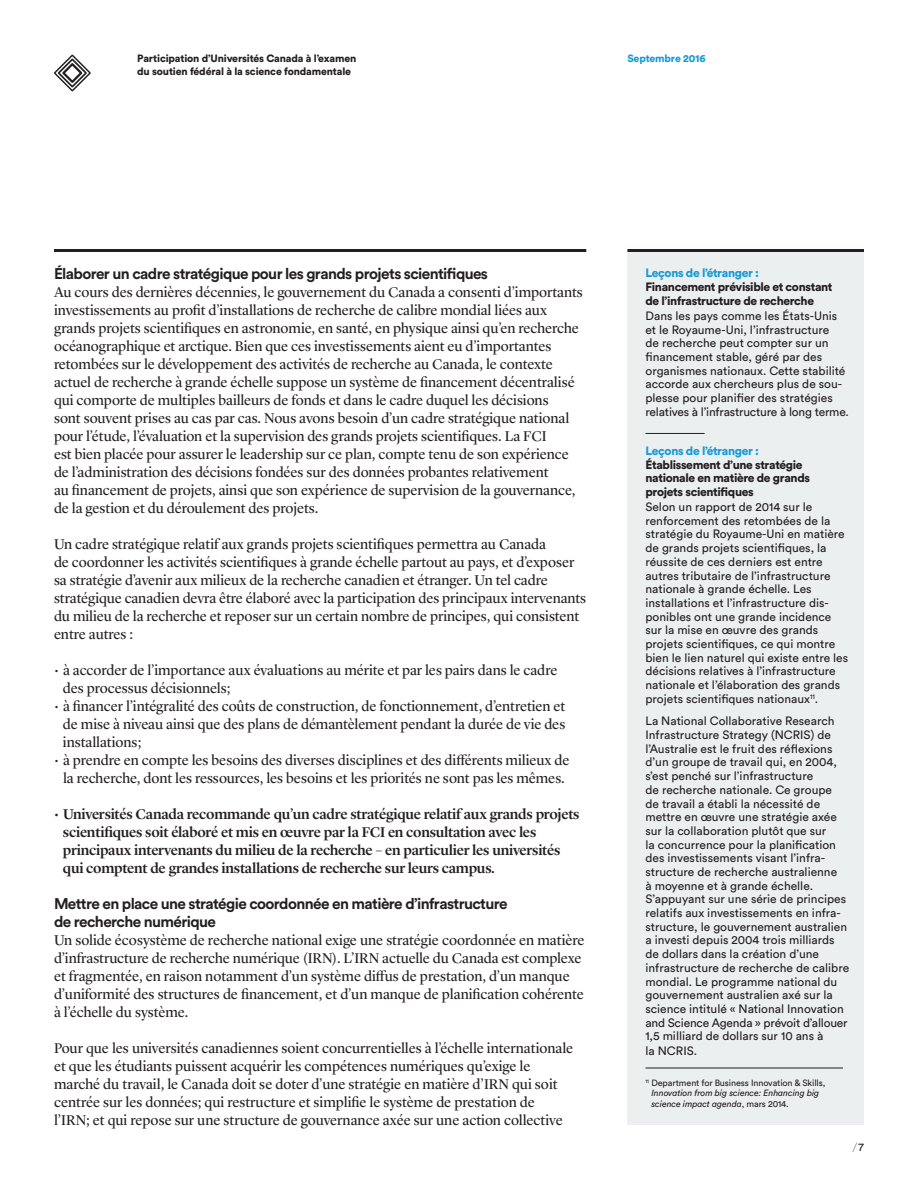
<style>
.page{position:relative;width:918px;height:1188px;background:#fff}
.page>*{position:absolute;margin:0;border:0;box-sizing:border-box;transform-origin:0 0}
.t1{font:700 15.3px/18px "Circular Std";letter-spacing:-.04em;color:#231f20}
.t2{font:14.7px/18px "Lyon Display";letter-spacing:-.005em;color:#231f20}
.t3{font:500 14.7px/18px "Lyon Display";letter-spacing:-.015em;color:#231f20}
.t4{font:12px/13.6px "Circular Std";color:#231f20}
.t5{font:900 12px/13.6px "Circular Std";letter-spacing:-.03em;color:#231f20}
.t6{font:900 10.5px/12.8px "Circular Std";letter-spacing:-.015em;color:#231f20}
.t7{font:900 10.5px "Circular Std";letter-spacing:-.015em;color:#179ad7}
.t8{font:9.75px "Lyon Display";color:#231f20}
.t9{font:italic 9px/10.5px "Circular Std";letter-spacing:-.01em;color:#231f20}
.s1{color:#179ad7}
.s2{font-style:normal}
.s3{font-family:"Circular Std";font-size:11.25px}
</style>
<div class="page">
<div style="left:627px;top:252px;width:237px;height:873px;background:#eceff0"></div>
<svg style="left:54px;top:55px;width:37px;height:36px"></svg>
<hr style="left:627px;top:249px;width:237px;height:3px;background:#231f20">
<hr style="left:54px;top:249px;width:532px;height:3px;background:#231f20">
<hr style="left:645px;top:1068px;width:198px;height:1px;background:#231f20">
<hr style="left:645px;top:433px;width:60px;height:1px;background:#231f20">
<p class="t6" style="left:137px;top:52px;width:221px">Participation d’Universités Canada à l’examen du soutien fédéral à la science fondamentale</p>
<p class="t7" style="left:627px;top:52px;width:80px">Septembre 2016</p>
<h3 class="t1" style="left:54px;top:264px;width:436px">Élaborer un cadre stratégique pour les grands projets scientifiques</h3>
<p class="t2" style="left:54px;top:282px;width:530px">Au cours des dernières décennies, le gouvernement du Canada a consenti d’importants investissements au profit d’installations de recherche de calibre mondial liées aux grands projets scientifiques en astronomie, en santé, en physique ainsi qu’en recherche océanographique et arctique. Bien que ces investissements aient eu d’importantes retombées sur le développement des activités de recherche au Canada, le contexte actuel de recherche à grande échelle suppose un système de financement décentralisé qui comporte de multiples bailleurs de fonds et dans le cadre duquel les décisions<br>sont souvent prises au cas par cas. Nous avons besoin d’un cadre stratégique national pour l’étude, l’évaluation et la supervision des grands projets scientifiques. La FCI<br>est bien placée pour assurer le leadership sur ce plan, compte tenu de son expérience de l’administration des décisions fondées sur des données probantes relativement<br>au financement de projets, ainsi que son expérience de supervision de la gouvernance, de la gestion et du déroulement des projets.</p>
<p class="t2" style="left:54px;top:534px;width:534px">Un cadre stratégique relatif aux grands projets scientifiques permettra au Canada<br>de coordonner les activités scientifiques à grande échelle partout au pays, et d’exposer sa stratégie d’avenir aux milieux de la recherche canadien et étranger. Un tel cadre stratégique canadien devra être élaboré avec la participation des principaux intervenants du milieu de la recherche et reposer sur un certain nombre de principes, qui consistent entre autres :</p>
<p class="t2" style="left:63px;top:660px;width:496px;text-indent:-9px">• à accorder de l’importance aux évaluations au mérite et par les pairs dans le cadre des processus décisionnels;</p>
<p class="t2" style="left:63px;top:696px;width:504px;text-align:justify;text-indent:-9px">• à financer l’intégralité des coûts de construction, de fonctionnement, d’entretien et de mise à niveau ainsi que des plans de démantèlement pendant la durée de vie des installations;</p>
<p class="t2" style="left:54px;top:750px;width:517px;text-align:center">• à prendre en compte les besoins des diverses disciplines et des différents milieux de la recherche, dont les ressources, les besoins et les priorités ne sont pas les mêmes.</p>
<p class="t3" style="left:63px;top:804px;width:518px;text-indent:-9px">• Universités Canada recommande qu’un cadre stratégique relatif aux grands projets scientifiques soit élaboré et mis en œuvre par la FCI en consultation avec les principaux intervenants du milieu de la recherche – en particulier les universités qui comptent de grandes installations de recherche sur leurs campus.</p>
<h3 class="t1" style="left:54px;top:894px;width:455px">Mettre en place une stratégie coordonnée en matière d’infrastructure de recherche numérique</h3>
<p class="t2" style="left:54px;top:930px;width:532px">Un solide écosystème de recherche national exige une stratégie coordonnée en matière d’infrastructure de recherche numérique (IRN). L’IRN actuelle du Canada est complexe et fragmentée, en raison notamment d’un système diffus de prestation, d’un manque d’uniformité des structures de financement, et d’un manque de planification cohérente à l’échelle du système.</p>
<p class="t2" style="left:54px;top:1038px;width:521px">Pour que les universités canadiennes soient concurrentielles à l’échelle internationale et que les étudiants puissent acquérir les compétences numériques qu’exige le marché du travail, le Canada doit se doter d’une stratégie en matière d’IRN qui soit centrée sur les données; qui restructure et simplifie le système de prestation de l’IRN; et qui repose sur une structure de gouvernance axée sur une action collective</p>
<h3 class="t5" style="left:645px;top:266px;width:189px"><span class="s1">Leçons de l’étranger :<br></span>Financement prévisible et constant de l’infrastructure de recherche</h3>
<p class="t4" style="left:645px;top:309px;width:205px">Dans les pays comme les États-Unis et le Royaume-Uni, l’infrastructure<br>de recherche peut compter sur un financement stable, géré par des organismes nationaux. Cette stabilité accorde aux chercheurs plus de sou&shy;plesse pour planifier des stratégies relatives à l’infrastructure à long terme.</p>
<h3 class="t5" style="left:645px;top:444px;width:166px"><span class="s1">Leçons de l’étranger :<br></span>Établissement d’une stratégie nationale en matière de grands projets scientifiques</h3>
<p class="t4" style="left:645px;top:500px;width:204px">Selon un rapport de 2014 sur le<br>ren forcement des retombées de la stratégie du Royaume-Uni en matière de grands projets scientifiques, la réussite de ces derniers est entre autres tributaire de l’infrastructure nationale à grande échelle. Les installations et l’infrastructure dis&shy;ponibles ont une grande incidence sur la mise en œuvre des grands projets scientifiques, ce qui montre bien le lien naturel qui existe entre les décisions relatives à l’infrastructure nationale et l’élaboration des grands projets scientifiques nationaux<sup>11</sup>.</p>
<p class="t4" style="left:645px;top:714px;width:205px">La National Collaborative Research Infrastructure Strategy (NCRIS) de l’Australie est le fruit des réflexions d’un groupe de travail qui, en 2004, s’est penché sur l’infrastructure<br>de recherche nationale. Ce groupe<br>de travail a établi la nécessité de mettre en œuvre une stratégie axée sur la collaboration plutôt que sur<br>la concurrence pour la planification des investissements visant l’infra&shy;structure de recherche australienne<br>à moyenne et à grande échelle.<br>S’appuyant sur une série de principes relatifs aux investissements en infra&shy;structure, le gouvernement australien a investi depuis 2004 trois milliards de dollars dans la création d’une infrastructure de recherche de calibre mondial. Le programme national du gouvernement australien axé sur la science intitulé « National Innovation and Science Agenda » prévoit d’allouer 1,5 milliard de dollars sur 10 ans à<br>la NCRIS.</p>
<p class="t9" style="left:651px;top:1077px;width:176px;text-indent:-6px"><sup>11</sup> <span class="s2">Department for Business Innovation &amp; Skills,<br></span>Innovation from big science: Enhancing big science impact agenda<span class="s2">, mars 2014.</span></p>
<p class="t8" style="left:853px;top:1139px;width:12px">/ <span class="s3">7</span></p>
</div>
